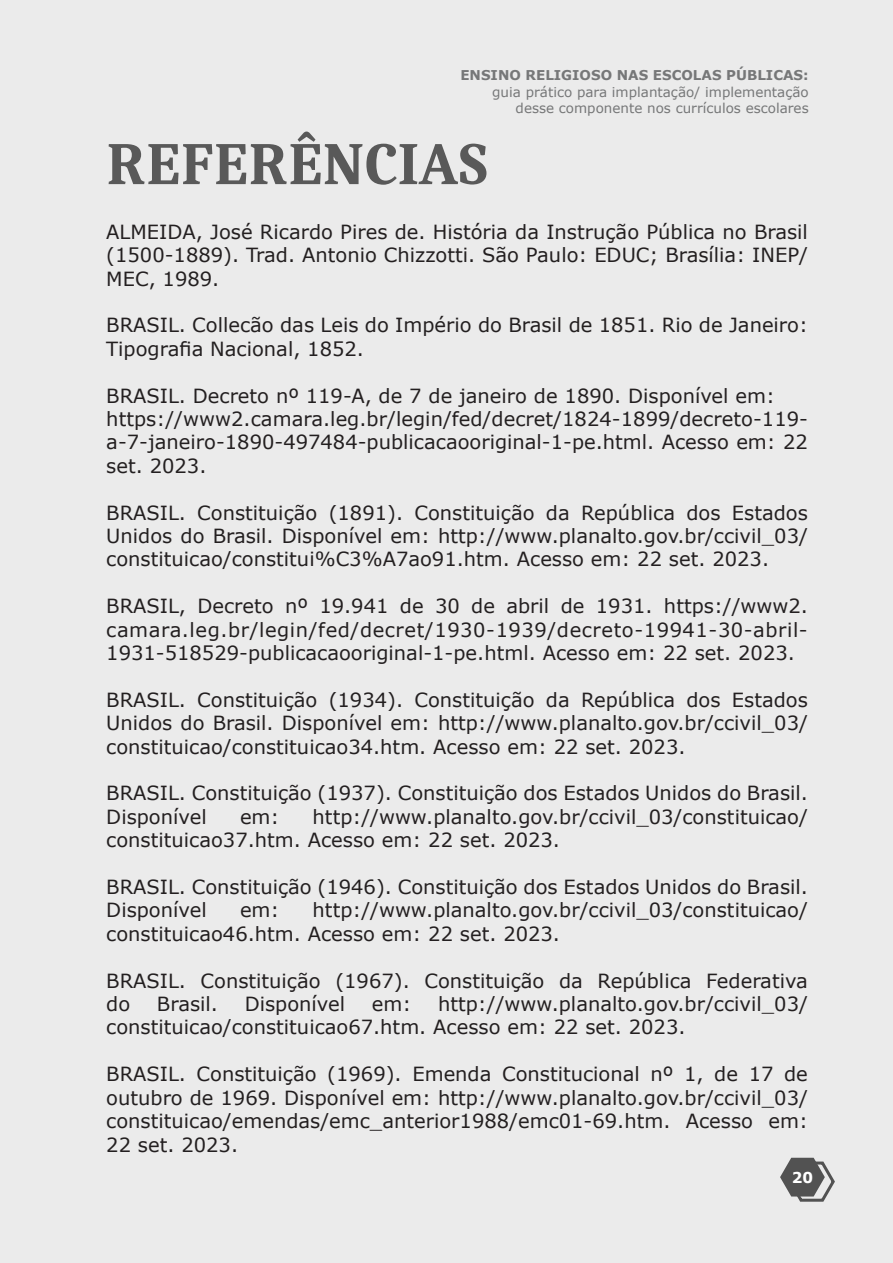
<style>
.page{position:relative;width:893px;height:1263px;background:#ebebeb}
.page>*{position:absolute;margin:0;border:0;box-sizing:border-box;transform-origin:0 0}
.Estilo_de_parágrafo_1{font:700 60px "Caladea";color:#595959}
.Estilo_de_parágrafo_2{font:19.5px/23.4px "Verdana";color:#231f20}
.t1{font:700 15px "Verdana";color:#fff}
.t2{font:13.5px/16.2px "Verdana";color:#767778;text-align:right}
.t3{font:700 13.5px "Verdana";color:#767778}
</style>
<div class="page">
<svg style="left:780px;top:1158px;width:55px;height:44px"></svg>
<p class="t3" style="left:460px;top:66px;width:350px">ENSINO RELIGIOSO NAS ESCOLAS PÚBLICAS:</p>
<p class="t2" style="left:492px;top:84px;width:318px">guia prático para implantação/ implementação desse componente nos currículos escolares</p>
<p class="Estilo_de_parágrafo_1" style="left:106px;top:127px;width:383px">REFERÊNCIAS</p>
<p class="Estilo_de_parágrafo_2" style="left:106px;top:220px;width:703px;text-align:justify">ALMEIDA, José Ricardo Pires de. História da Instrução Pública no Brasil (1500-1889). Trad. Antonio Chizzotti. São Paulo: EDUC; Brasília: INEP/ MEC, 1989.</p>
<p class="Estilo_de_parágrafo_2" style="left:106px;top:313px;width:703px">BRASIL. Collecão das Leis do Império do Brasil de 1851. Rio de Janeiro:<br>Tipografia Nacional, 1852.</p>
<p class="Estilo_de_parágrafo_2" style="left:106px;top:384px;width:670px">BRASIL. Decreto nº 119-A, de 7 de janeiro de 1890. Disponível em:</p>
<p class="Estilo_de_parágrafo_2" style="left:106px;top:407px;width:703px;text-align:justify">https://www2.camara.leg.br/legin/fed/decret/1824-1899/decreto-119- a-7-janeiro-1890-497484-publicacaooriginal-1-pe.html. Acesso em: 22 set. 2023.</p>
<p class="Estilo_de_parágrafo_2" style="left:106px;top:501px;width:703px;text-align:justify">BRASIL. Constituição (1891). Constituição da República dos Estados Unidos do Brasil. Disponível em: http://www.planalto.gov.br/ccivil_03/ constituicao/constitui%C3%A7ao91.htm. Acesso em: 22 set. 2023.</p>
<p class="Estilo_de_parágrafo_2" style="left:106px;top:594px;width:703px;text-align:justify">BRASIL, Decreto nº 19.941 de 30 de abril de 1931. https://www2. camara.leg.br/legin/fed/decret/1930-1939/decreto-19941-30-abril-1931-518529-publicacaooriginal-1-pe.html. Acesso em: 22 set. 2023.</p>
<p class="Estilo_de_parágrafo_2" style="left:106px;top:688px;width:703px;text-align:justify">BRASIL. Constituição (1934). Constituição da República dos Estados Unidos do Brasil. Disponível em: http://www.planalto.gov.br/ccivil_03/ constituicao/constituicao34.htm. Acesso em: 22 set. 2023.</p>
<p class="Estilo_de_parágrafo_2" style="left:106px;top:781px;width:703px">BRASIL. Constituição (1937). Constituição dos Estados Unidos do Brasil.<br>Disponível</p>
<p class="Estilo_de_parágrafo_2" style="left:106px;top:805px;width:703px;text-indent:206px">http://www.planalto.gov.br/ccivil_03/constituicao/ constituicao37.htm. Acesso em: 22 set. 2023.</p>
<p class="Estilo_de_parágrafo_2" style="left:106px;top:875px;width:703px">BRASIL. Constituição (1946). Constituição dos Estados Unidos do Brasil.<br>Disponível</p>
<p class="Estilo_de_parágrafo_2" style="left:240px;top:805px;width:41px">em:</p>
<p class="Estilo_de_parágrafo_2" style="left:106px;top:898px;width:703px;text-indent:206px">http://www.planalto.gov.br/ccivil_03/constituicao/ constituicao46.htm. Acesso em: 22 set. 2023.</p>
<p class="Estilo_de_parágrafo_2" style="left:106px;top:969px;width:703px">BRASIL. Constituição (1967). Constituição da República Federativa do</p>
<p class="Estilo_de_parágrafo_2" style="left:240px;top:898px;width:41px">em:</p>
<p class="Estilo_de_parágrafo_2" style="left:157px;top:992px;width:63px">Brasil.</p>
<p class="Estilo_de_parágrafo_2" style="left:245px;top:992px;width:102px">Disponível</p>
<p class="Estilo_de_parágrafo_2" style="left:372px;top:992px;width:41px">em:</p>
<p class="Estilo_de_parágrafo_2" style="left:106px;top:992px;width:703px;text-indent:332px">http://www.planalto.gov.br/ccivil_03/ constituicao/constituicao67.htm. Acesso em: 22 set. 2023.</p>
<p class="Estilo_de_parágrafo_2" style="left:106px;top:1062px;width:703px;text-align:justify">BRASIL. Constituição (1969). Emenda Constitucional nº 1, de 17 de outubro de 1969. Disponível em: http://www.planalto.gov.br/ccivil_03/ constituicao/emendas/emc_anterior1988/emc01-69.htm. Acesso em:<br>22 set. 2023.</p>
<p class="t1" style="left:792px;top:1166px;width:23px">20</p>
</div>
